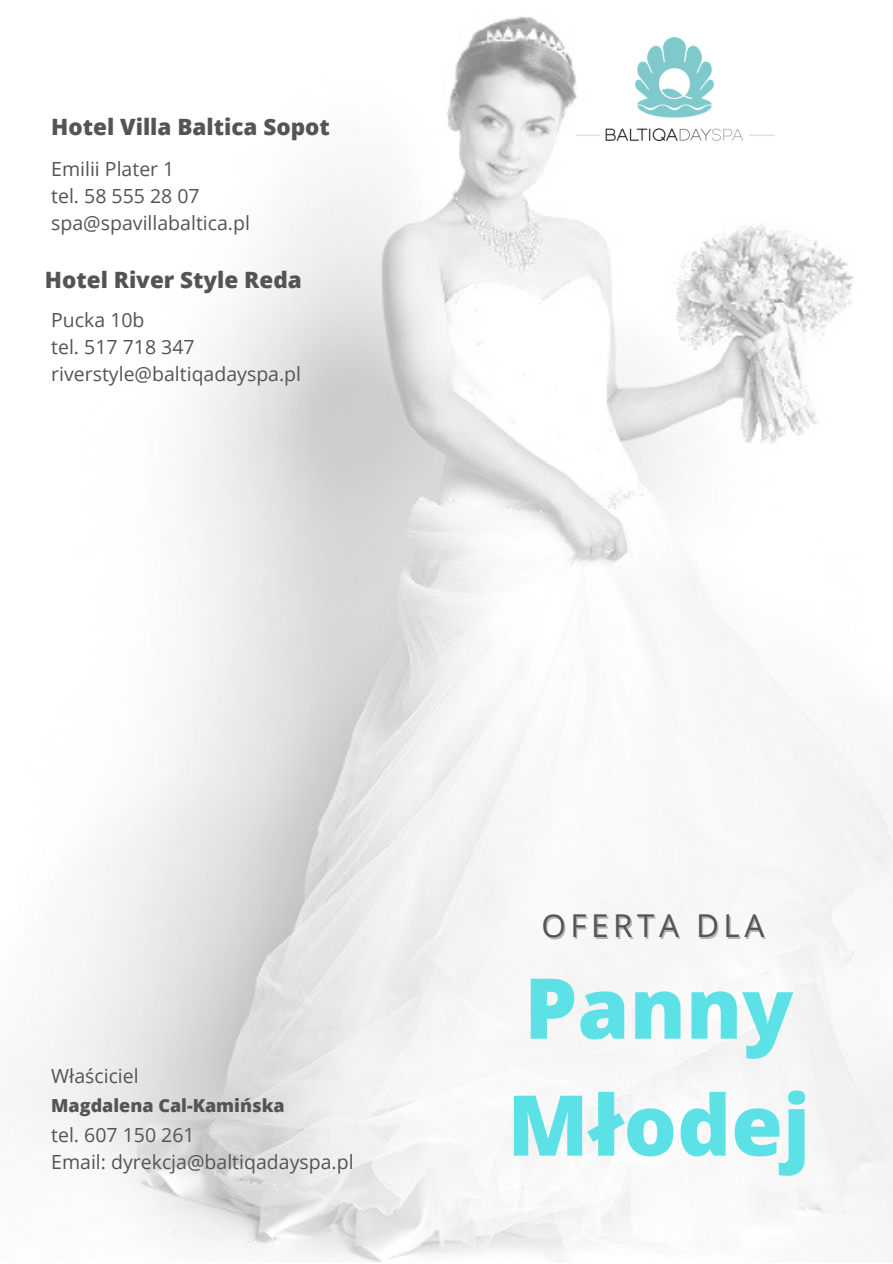
<style>
.page{position:relative;width:893px;height:1264px;background:#fff}
.page>*{position:absolute;margin:0;border:0;box-sizing:border-box;transform-origin:0 0}
.t1{font:800 83.85px "Open Sans";color:#5ce1e6}
.t2{font:31.5px "Open Sans";letter-spacing:.14em;color:#545454}
.t3{font:800 22.5px "Open Sans";color:#545454}
.t4{font:19.5px "Open Sans";color:#545454}
.t5{font:800 18px "Open Sans";color:#545454}
</style>
<div class="page">
<img style="left:22px;top:16px;width:870px;height:1246px">
<img style="left:576px;top:37px;width:198px;height:104px">
<p class="t3" style="left:51px;top:111px;width:280px">Hotel Villa Baltica Sopot</p>
<p class="t4" style="left:51px;top:155px;width:125px">Emilii Plater 1</p>
<p class="t4" style="left:51px;top:182px;width:150px">tel. 58 555 28 07</p>
<p class="t4" style="left:51px;top:209px;width:200px">spa@spavillabaltica.pl</p>
<p class="t3" style="left:45px;top:263px;width:258px">Hotel River Style Reda</p>
<p class="t4" style="left:51px;top:306px;width:95px">Pucka 10b</p>
<p class="t4" style="left:51px;top:333px;width:145px">tel. 517 718 347</p>
<p class="t4" style="left:51px;top:360px;width:251px">riverstyle@baltiqadayspa.pl</p>
<p class="t4" style="left:51px;top:1061px;width:89px">Właściciel</p>
<p class="t5" style="left:51px;top:1092px;width:235px">Magdalena Cal-Kamińska</p>
<p class="t4" style="left:51px;top:1121px;width:145px">tel. 607 150 261</p>
<p class="t4" style="left:51px;top:1148px;width:304px">Email: dyrekcja@baltiqadayspa.pl</p>
<p class="t2" style="left:541px;top:903px;width:224px">OFERTA DLA</p>
<p class="t1" style="left:524px;top:949px;width:270px">Panny</p>
<p class="t1" style="left:507px;top:1066px;width:304px">Młodej</p>
</div>
